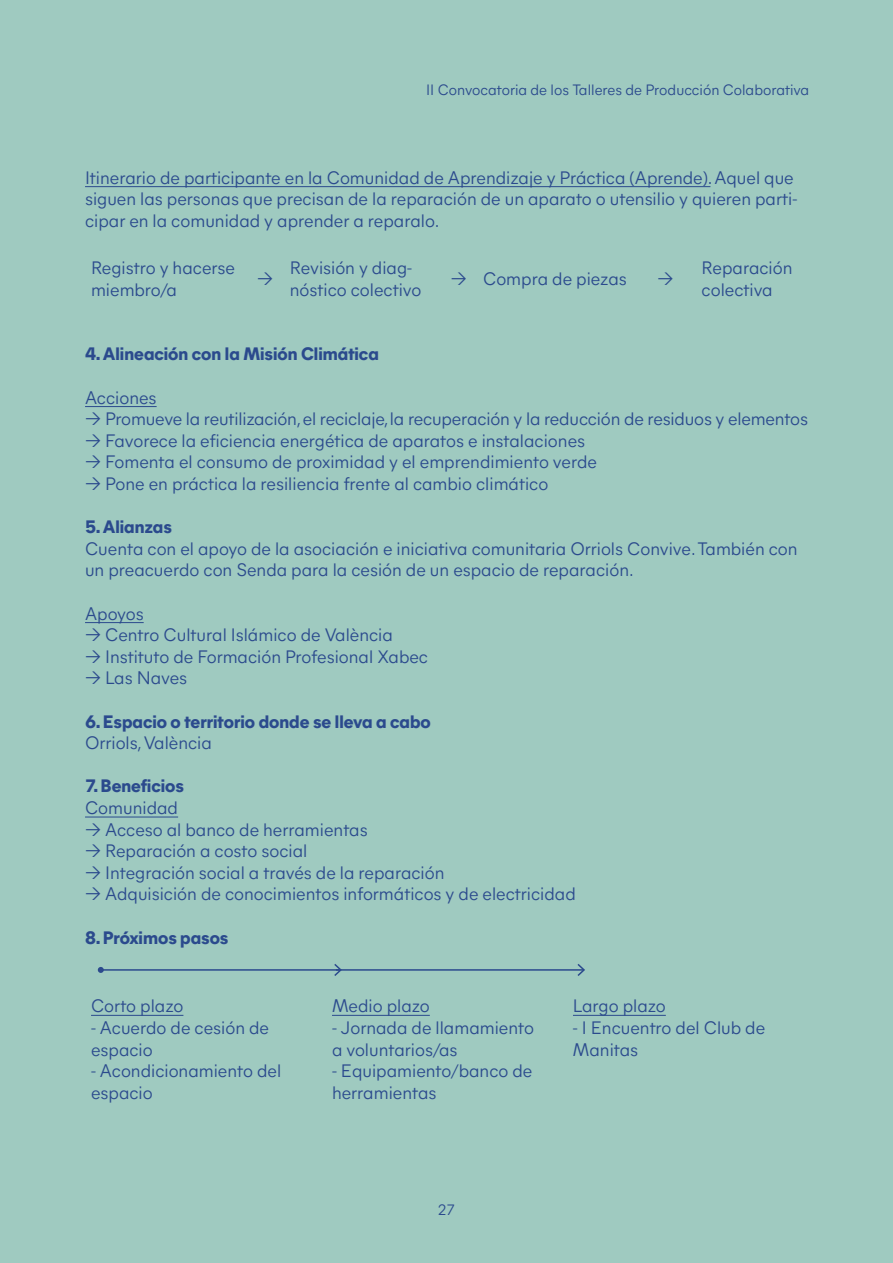
<style>
.page{position:relative;width:893px;height:1263px;background:#9fcac0}
.page>*{position:absolute;margin:0;border:0;box-sizing:border-box;transform-origin:0 0}
.t1{font:18px/21.6px "Mier A";color:#2b4a8d}
.t2{font:800 18px "Mier A";color:#2b4a8d}
.t3{font:15px "Mier A";color:#2b4a8d}
</style>
<div class="page">
<hr style="left:101px;top:969px;width:240px;height:2px;background:#2b4a8d">
<svg style="left:98px;top:967px;width:6px;height:6px"></svg>
<svg style="left:333px;top:964px;width:8px;height:12px"></svg>
<hr style="left:336px;top:969px;width:248px;height:2px;background:#2b4a8d">
<svg style="left:576px;top:964px;width:9px;height:12px"></svg>
<hr style="left:85px;top:186px;width:625px;height:1px;background:#2b4a8d">
<hr style="left:85px;top:406px;width:72px;height:1px;background:#2b4a8d">
<hr style="left:85px;top:622px;width:59px;height:1px;background:#2b4a8d">
<hr style="left:85px;top:816px;width:93px;height:1px;background:#2b4a8d">
<hr style="left:91px;top:1015px;width:92px;height:1px;background:#2b4a8d">
<hr style="left:332px;top:1015px;width:98px;height:1px;background:#2b4a8d">
<hr style="left:573px;top:1015px;width:93px;height:1px;background:#2b4a8d">
<p class="t3" style="left:426px;top:79px;width:385px">II Convocatoria de los Talleres de Producción Colaborativa</p>
<p class="t1" style="left:85px;top:165px;width:714px">Itinerario de participante en la Comunidad de Aprendizaje y Práctica (Aprende). Aquel que siguen las personas que precisan de la reparación de un aparato o utensilio y quieren parti&shy;cipar en la comunidad y aprender a reparalo.</p>
<p class="t1" style="left:91px;top:256px;width:145px">Registro y hacerse miembro/a</p>
<p class="t1" style="left:257px;top:266px;width:18px">→</p>
<p class="t1" style="left:290px;top:256px;width:133px">Revisión y diag&shy;nóstico colectivo</p>
<p class="t1" style="left:451px;top:266px;width:178px">→ Compra de piezas</p>
<p class="t1" style="left:657px;top:266px;width:18px">→</p>
<p class="t1" style="left:702px;top:256px;width:92px">Reparación colectiva</p>
<p class="t2" style="left:85px;top:341px;width:295px">4. Alineación con la Misión Climática</p>
<p class="t1" style="left:85px;top:385px;width:73px">Acciones</p>
<p class="t1" style="left:85px;top:407px;width:724px">→ Promueve la reutilización, el reciclaje, la recuperación y la reducción de residuos y elementos</p>
<p class="t1" style="left:85px;top:428px;width:502px">→ Favorece la eficiencia energética de aparatos e instalaciones</p>
<p class="t1" style="left:85px;top:450px;width:513px">→ Fomenta el consumo de proximidad y el emprendimiento verde</p>
<p class="t1" style="left:85px;top:472px;width:465px">→ Pone en práctica la resiliencia frente al cambio climático</p>
<p class="t2" style="left:85px;top:514px;width:88px">5. Alianzas</p>
<p class="t1" style="left:85px;top:536px;width:714px">Cuenta con el apoyo de la asociación e iniciativa comunitaria Orriols Convive. También con un preacuerdo con Senda para la cesión de un espacio de reparación.</p>
<p class="t1" style="left:85px;top:601px;width:60px">Apoyos</p>
<p class="t1" style="left:85px;top:623px;width:309px">→ Centro Cultural Islámico de València</p>
<p class="t1" style="left:85px;top:644px;width:345px">→ Instituto de Formación Profesional Xabec</p>
<p class="t1" style="left:85px;top:666px;width:104px">→ Las Naves</p>
<p class="t2" style="left:85px;top:708px;width:347px">6. Espacio o territorio donde se lleva a cabo</p>
<p class="t1" style="left:85px;top:731px;width:128px">Orriols, València</p>
<p class="t2" style="left:85px;top:773px;width:100px">7. Beneficios</p>
<p class="t1" style="left:85px;top:796px;width:95px">Comunidad</p>
<p class="t1" style="left:85px;top:817px;width:284px">→ Acceso al banco de herramientas</p>
<p class="t1" style="left:85px;top:839px;width:224px">→ Reparación a costo social</p>
<p class="t1" style="left:85px;top:860px;width:361px">→ Integración social a través de la reparación</p>
<p class="t1" style="left:85px;top:882px;width:492px">→ Adquisición de conocimientos informáticos y de electricidad</p>
<p class="t2" style="left:85px;top:924px;width:145px">8. Próximos pasos</p>
<p class="t1" style="left:91px;top:994px;width:94px">Corto plazo</p>
<p class="t1" style="left:91px;top:1016px;width:180px">- Acuerdo de cesión de espacio</p>
<p class="t1" style="left:91px;top:1059px;width:192px">- Acondicionamiento del espacio</p>
<p class="t1" style="left:332px;top:994px;width:99px">Medio plazo</p>
<p class="t1" style="left:332px;top:1016px;width:204px">- Jornada de llamamiento a voluntarios/as</p>
<p class="t1" style="left:332px;top:1059px;width:202px">- Equipamiento/banco de herramientas</p>
<p class="t1" style="left:573px;top:994px;width:94px">Largo plazo</p>
<p class="t1" style="left:573px;top:1016px;width:194px">- I Encuentro del Club de<br>Manitas</p>
<p class="t3" style="left:438px;top:1199px;width:19px">27</p>
</div>
